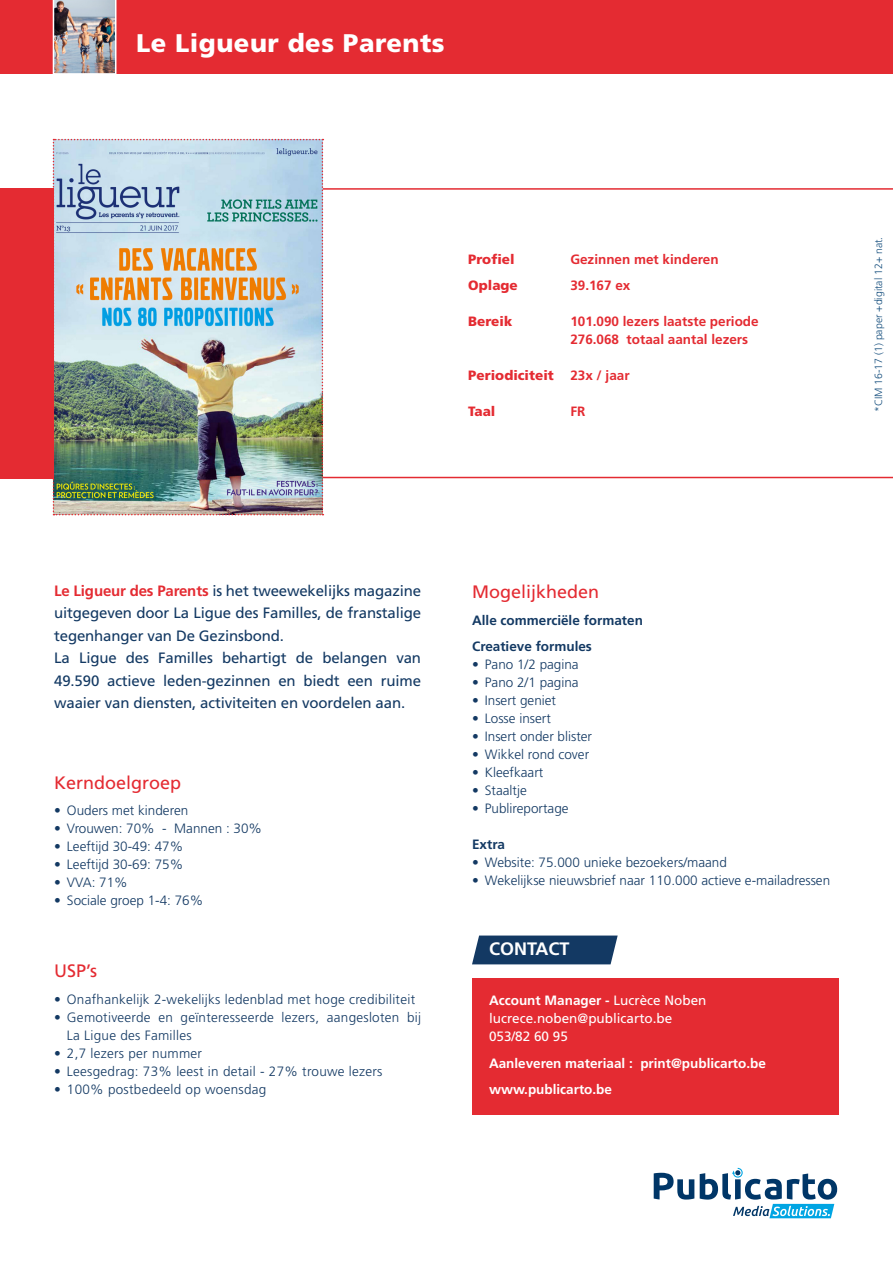
<style>
.page{position:relative;width:893px;height:1263px;background:#fff}
.page>*{position:absolute;margin:0;border:0;box-sizing:border-box;transform-origin:0 0}
.t1{font:900 25.5px "Frutiger LT Std";letter-spacing:.02em;color:#fff}
.t2{font:18px "Frutiger LT Std";color:#e42b32}
.t3{font:700 18px "Frutiger LT Std";color:#fff}
.t4{font:15px/22.5px "Frutiger LT Std";letter-spacing:-.01em;color:#133963;text-align:justify}
.t5{font:300 13.5px "Frutiger LT Std";color:#133963}
.t6{font:300 13.5px/18px "Frutiger LT Std";letter-spacing:.02em;color:#133963}
.t7{font:700 13.5px "Frutiger LT Std";color:#fff}
.t8{font:700 13.5px/18px "Frutiger LT Std";color:#e42b32}
.t9{font:700 13.5px "Frutiger LT Std";color:#133963}
.t10{font:900 13.5px "Frutiger LT Std";color:#e42b32}
.t11{font:13.5px "Frutiger LT Std";color:#fff}
.t12{font:300 10.5px "Frutiger LT Std";color:#164f7e}
.s1{font-weight:700}
.s2{font-weight:700;color:#e42b32}
.s3{font-weight:400}
</style>
<div class="page">
<div style="left:0;top:0;width:893px;height:73px;background:#e42b32"></div>
<div style="left:472px;top:978px;width:367px;height:136px;background:#e42b32"></div>
<svg style="left:654px;top:1173px;width:40px;height:26px"></svg>
<svg style="left:700px;top:1168px;width:137px;height:50px"></svg>
<svg style="left:323px;top:188px;width:570px;height:290px"></svg>
<img style="left:53px;top:139px;width:270px;height:376px">
<div style="left:0;top:188px;width:53px;height:290px;background:#e42b32"></div>
<svg style="left:472px;top:935px;width:146px;height:29px;background:#23466d"></svg>
<img style="left:52px;top:0;width:65px;height:74px">
<p class="t1" style="left:136px;top:28px;width:310px">Le Ligueur des Parents</p>
<p class="t10" style="left:468px;top:251px;width:48px">Profiel</p>
<p class="t8" style="left:570px;top:250px;width:150px">Gezinnen met kinderen</p>
<p class="t10" style="left:468px;top:277px;width:51px">Oplage</p>
<p class="t8" style="left:570px;top:277px;width:62px">39.167 ex</p>
<p class="t10" style="left:468px;top:313px;width:46px">Bereik</p>
<p class="t8" style="left:570px;top:313px;width:190px">101.090 lezers laatste periode<br>276.068 totaal aantal lezers</p>
<p class="t10" style="left:468px;top:367px;width:163px">Periodiciteit <span class="s1">23x / jaar</span></p>
<p class="t10" style="left:468px;top:403px;width:29px">Taal</p>
<p class="t8" style="left:570px;top:403px;width:16px">FR</p>
<p class="t12" style="left:873px;top:412px;width:177px;rotate:-90deg">*CIM 16-17 (1) paper +digital 12+ nat.</p>
<p class="t4" style="left:54px;top:580px;width:368px"><span class="s2">Le Ligueur des Parents</span> is het tweewekelijks magazine uitgegeven door La Ligue des Familles, de franstalige tegenhanger van De Gezinsbond.</p>
<p class="t4" style="left:54px;top:647px;width:368px">La Ligue des Familles behartigt de belangen van 49.590 actieve leden-gezinnen en biedt een ruime waaier van diensten, activiteiten en voordelen aan.</p>
<p class="t2" style="left:54px;top:772px;width:129px">Kerndoelgroep</p>
<p class="t5" style="left:54px;top:803px;width:136px">• Ouders met kinderen</p>
<p class="t5" style="left:54px;top:821px;width:209px">• Vrouwen: 70% - Mannen : 30%</p>
<p class="t5" style="left:54px;top:839px;width:131px">• Leeftijd 30-49: 47%</p>
<p class="t5" style="left:54px;top:857px;width:131px">• Leeftijd 30-69: 75%</p>
<p class="t5" style="left:54px;top:875px;width:75px">• VVA: 71%</p>
<p class="t5" style="left:54px;top:893px;width:151px">• Sociale groep 1-4: 76%</p>
<p class="t2" style="left:54px;top:960px;width:45px">USP’s</p>
<p class="t6" style="left:54px;top:990px;width:362px">• Onafhankelijk 2-wekelijks ledenblad met hoge credibiliteit</p>
<p class="t6" style="left:67px;top:1008px;width:356px;text-indent:-13px">• Gemotiveerde en geïnteresseerde lezers, aangesloten bij<br>La Ligue des Familles</p>
<p class="t6" style="left:54px;top:1044px;width:149px">• 2,7 lezers per nummer</p>
<p class="t6" style="left:54px;top:1062px;width:330px">• Leesgedrag: 73% leest in detail - 27% trouwe lezers</p>
<p class="t6" style="left:54px;top:1080px;width:214px">• 100% postbedeeld op woensdag</p>
<p class="t2" style="left:472px;top:581px;width:129px">Mogelijkheden</p>
<p class="t9" style="left:472px;top:612px;width:172px">Alle commerciële formaten</p>
<p class="t9" style="left:472px;top:639px;width:121px">Creatieve formules</p>
<p class="t5" style="left:472px;top:657px;width:108px">• Pano 1/2 pagina</p>
<p class="t5" style="left:472px;top:675px;width:108px">• Pano 2/1 pagina</p>
<p class="t5" style="left:472px;top:693px;width:86px">• Insert geniet</p>
<p class="t5" style="left:472px;top:711px;width:80px">• Losse insert</p>
<p class="t5" style="left:472px;top:729px;width:122px">• Insert onder blister</p>
<p class="t5" style="left:472px;top:747px;width:119px">• Wikkel rond cover</p>
<p class="t5" style="left:472px;top:765px;width:73px">• Kleefkaart</p>
<p class="t5" style="left:472px;top:783px;width:56px">• Staaltje</p>
<p class="t5" style="left:472px;top:801px;width:98px">• Publireportage</p>
<p class="t9" style="left:472px;top:837px;width:35px">Extra</p>
<p class="t5" style="left:472px;top:855px;width:256px">• Website: 75.000 unieke bezoekers/maand</p>
<p class="t5" style="left:472px;top:873px;width:360px">• Wekelijkse nieuwsbrief naar 110.000 actieve e-mailadressen</p>
<p class="t3" style="left:489px;top:938px;width:82px">CONTACT</p>
<p class="t7" style="left:489px;top:992px;width:219px">Account Manager - <span class="s3">Lucrèce Noben</span></p>
<p class="t11" style="left:489px;top:1010px;width:185px">lucrece.noben@publicarto.be</p>
<p class="t11" style="left:489px;top:1028px;width:80px">053/82 60 95</p>
<p class="t7" style="left:489px;top:1055px;width:278px">Aanleveren materiaal : print@publicarto.be</p>
<p class="t7" style="left:489px;top:1081px;width:125px">www.publicarto.be</p>
</div>
